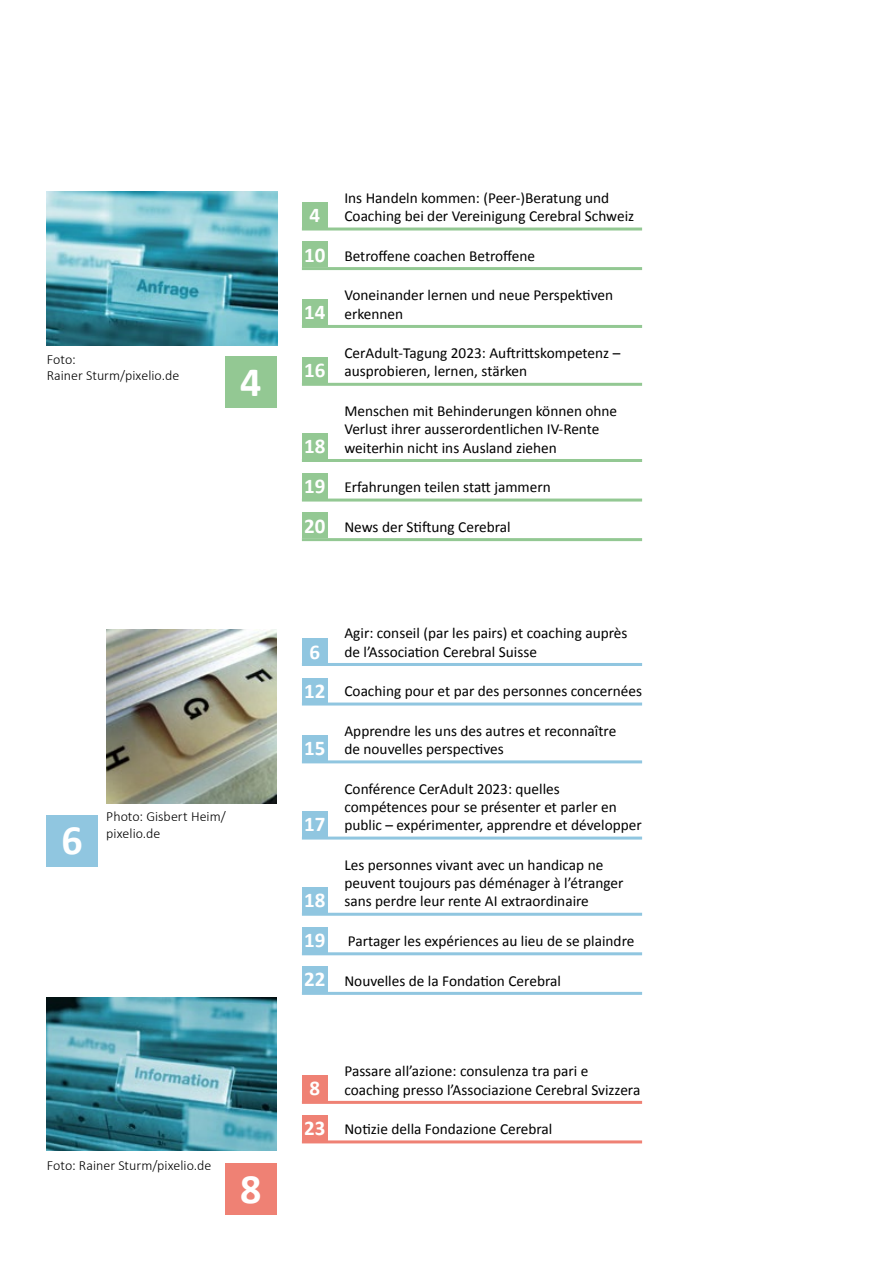
<style>
.page{position:relative;width:893px;height:1263px;background:#fff}
.page>*{position:absolute;margin:0;border:0;box-sizing:border-box;transform-origin:0 0}
.t1{font:700 42px "Calibri";color:#fff}
.t2{font:700 21px "Calibri";color:#fff}
.t3{font:15.3px/18.3px "Calibri";color:#000}
.t4{font:300 13.95px/16.5px "Calibri";letter-spacing:.005em;color:#000}
.s1{font-weight:700;font-size:21px;color:#fff}
</style>
<div class="page">
<hr style="left:302px;top:1101px;width:340px;height:3px;background:#ef8174">
<hr style="left:302px;top:1140px;width:340px;height:3px;background:#ef8174">
<div style="left:302px;top:1075px;width:25px;height:26px;background:#ef8174"></div>
<div style="left:302px;top:1115px;width:25px;height:25px;background:#ef8174"></div>
<img style="left:106px;top:629px;width:170px;height:174px">
<hr style="left:302px;top:663px;width:340px;height:3px;background:#90c6e0">
<hr style="left:302px;top:702px;width:340px;height:3px;background:#90c6e0">
<hr style="left:302px;top:760px;width:340px;height:3px;background:#90c6e0">
<hr style="left:302px;top:836px;width:340px;height:3px;background:#90c6e0">
<hr style="left:302px;top:913px;width:340px;height:3px;background:#90c6e0">
<hr style="left:302px;top:952px;width:340px;height:3px;background:#90c6e0">
<hr style="left:302px;top:992px;width:340px;height:3px;background:#90c6e0">
<div style="left:302px;top:638px;width:25px;height:26px;background:#90c6e0"></div>
<div style="left:302px;top:678px;width:25px;height:26px;background:#90c6e0"></div>
<div style="left:302px;top:735px;width:25px;height:25px;background:#90c6e0"></div>
<div style="left:302px;top:811px;width:25px;height:25px;background:#90c6e0"></div>
<div style="left:302px;top:887px;width:25px;height:26px;background:#90c6e0"></div>
<div style="left:302px;top:927px;width:25px;height:25px;background:#90c6e0"></div>
<div style="left:302px;top:966px;width:25px;height:26px;background:#90c6e0"></div>
<img style="left:47px;top:997px;width:229px;height:154px">
<hr style="left:302px;top:227px;width:340px;height:3px;background:#93c893">
<hr style="left:302px;top:267px;width:340px;height:3px;background:#93c893">
<hr style="left:302px;top:325px;width:340px;height:3px;background:#93c893">
<hr style="left:302px;top:383px;width:340px;height:3px;background:#93c893">
<hr style="left:302px;top:459px;width:340px;height:3px;background:#93c893">
<hr style="left:302px;top:498px;width:340px;height:3px;background:#93c893">
<hr style="left:302px;top:538px;width:340px;height:3px;background:#93c893">
<div style="left:302px;top:202px;width:25px;height:25px;background:#93c893"></div>
<div style="left:302px;top:242px;width:25px;height:25px;background:#93c893"></div>
<div style="left:302px;top:299px;width:25px;height:26px;background:#93c893"></div>
<div style="left:302px;top:357px;width:25px;height:26px;background:#93c893"></div>
<div style="left:302px;top:433px;width:25px;height:26px;background:#93c893"></div>
<div style="left:302px;top:473px;width:25px;height:25px;background:#93c893"></div>
<div style="left:302px;top:513px;width:25px;height:25px;background:#93c893"></div>
<div style="left:225px;top:357px;width:51px;height:51px;background:#93c893"></div>
<div style="left:47px;top:815px;width:51px;height:51px;background:#90c6e0"></div>
<div style="left:225px;top:1163px;width:51px;height:51px;background:#ef8174"></div>
<img style="left:47px;top:191px;width:230px;height:154px">
<p class="t4" style="left:47px;top:350px;width:134px">Foto:<br>Rainer Sturm/pixelio.de</p>
<h1 class="t1" style="left:240px;top:355px;width:23px">4</h1>
<h1 class="t1" style="left:61px;top:814px;width:23px">6</h1>
<p class="t4" style="left:106px;top:808px;width:121px">Photo: Gisbert Heim/ pixelio.de</p>
<p class="t4" style="left:47px;top:1156px;width:166px">Foto: Rainer Sturm/pixelio.de</p>
<h1 class="t1" style="left:240px;top:1162px;width:23px">8</h1>
<p class="t3" style="left:309px;top:189px;width:326px;text-indent:35px">Ins Handeln kommen: (Peer-)Beratung und<br><span class="s1">4</span> Coaching bei der Vereinigung Cerebral Schweiz</p>
<p class="t3" style="left:304px;top:246px;width:233px"><span class="s1">10</span> Betroffene coachen Betroffene</p>
<p class="t3" style="left:304px;top:286px;width:311px;text-indent:40px">Voneinander lernen und neue Perspektiven<br><span class="s1">14</span> erkennen</p>
<p class="t3" style="left:304px;top:344px;width:318px;text-indent:40px">CerAdult-Tagung 2023: Auftrittskompetenz –<br><span class="s1">16</span> ausprobieren, lernen, stärken</p>
<p class="t3" style="left:344px;top:402px;width:274px">Menschen mit Behinderungen können ohne</p>
<p class="t3" style="left:344px;top:420px;width:257px">Verlust ihrer ausserordentlichen IV-Rente</p>
<p class="t3" style="left:304px;top:438px;width:254px"><span class="s1">18</span> weiterhin nicht ins Ausland ziehen</p>
<p class="t3" style="left:304px;top:478px;width:248px"><span class="s1">19</span> Erfahrungen teilen statt jammern</p>
<p class="t3" style="left:304px;top:517px;width:208px"><span class="s1">20</span> News der Stiftung Cerebral</p>
<p class="t3" style="left:344px;top:624px;width:285px">Agir: conseil (par les pairs) et coaching auprès</p>
<h2 class="t2" style="left:309px;top:638px;width:12px">6</h2>
<p class="t3" style="left:344px;top:642px;width:194px">de l’Association Cerebral Suisse</p>
<p class="t3" style="left:304px;top:682px;width:339px"><span class="s1">12</span> Coaching pour et par des personnes concernées</p>
<p class="t3" style="left:304px;top:721px;width:314px;text-indent:40px">Apprendre les uns des autres et reconnaître<br><span class="s1">15</span> de nouvelles perspectives</p>
<p class="t3" style="left:344px;top:779px;width:217px">Conférence CerAdult 2023: quelles</p>
<p class="t3" style="left:344px;top:798px;width:274px">compétences pour se présenter et parler en</p>
<p class="t3" style="left:304px;top:816px;width:339px"><span class="s1">17</span> public – expérimenter, apprendre et développer</p>
<p class="t3" style="left:344px;top:855px;width:260px">Les personnes vivant avec un handicap ne</p>
<p class="t3" style="left:344px;top:874px;width:281px">peuvent toujours pas déménager à l’étranger</p>
<p class="t3" style="left:304px;top:892px;width:286px"><span class="s1">18</span> sans perdre leur rente AI extraordinaire</p>
<h2 class="t2" style="left:304px;top:926px;width:23px">19</h2>
<p class="t3" style="left:348px;top:932px;width:288px">Partager les expériences au lieu de se plaindre</p>
<p class="t3" style="left:304px;top:971px;width:258px"><span class="s1">22</span> Nouvelles de la Fondation Cerebral</p>
<p class="t3" style="left:309px;top:1062px;width:332px;text-indent:35px">Passare all’azione: consulenza tra pari e<br><span class="s1">8</span> coaching presso l’Associazione Cerebral Svizzera</p>
<p class="t3" style="left:304px;top:1120px;width:250px"><span class="s1">23</span> Notizie della Fondazione Cerebral</p>
</div>
